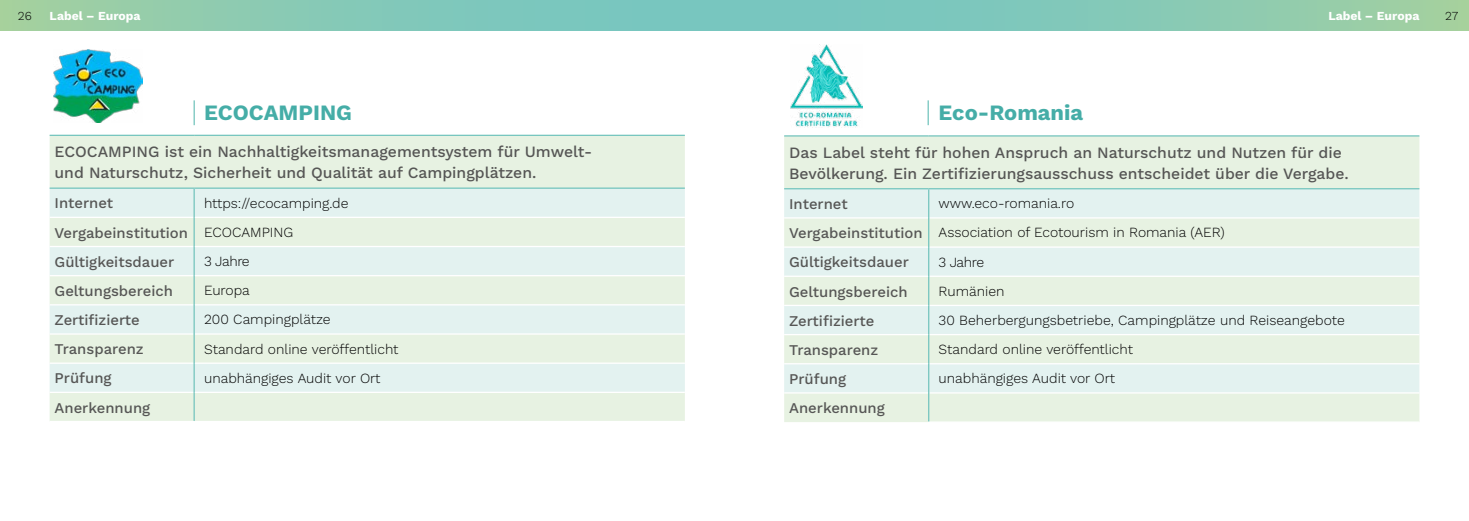
<style>
.page{position:relative;width:1469px;height:521px;background:#fff}
.page>*{position:absolute;margin:0;border:0;box-sizing:border-box;transform-origin:0 0}
.t1{font:700 21.88px "Work Sans";color:#45ada7}
.t2{font:500 15.75px/21px "Work Sans";color:#565655}
.t3{font:500 14.88px/29.2px "Work Sans";color:#565655}
.t4{font:300 14px/29.2px "Work Sans";color:#000;text-align:center}
.t5{font:700 12.25px "Work Sans";color:#fff}
.t6{font:300 12.25px "Work Sans";color:#000}
.s1{font-weight:300;font-size:14px;color:#000}
.s2{font-weight:500;font-size:14.88px;color:#565655}
</style>
<div class="page">
<div style="left:734px;top:0;width:734px;height:30px;background:linear-gradient(to right,#70c4c6,#9fcfa4)"></div>
<div style="left:0;top:0;width:734px;height:30px;background:linear-gradient(to right,#9fcfa3,#70c4c6)"></div>
<div style="left:50px;top:136px;width:635px;height:285px;background:#e7f2e2"></div>
<svg style="left:50px;top:189px;width:635px;height:203px;background:#e4f2ea"></svg>
<hr style="left:50px;top:217px;width:143px;height:1px;background:#fff">
<hr style="left:195px;top:217px;width:490px;height:1px;background:#fff">
<hr style="left:50px;top:246px;width:143px;height:1px;background:#fff">
<hr style="left:195px;top:246px;width:490px;height:1px;background:#fff">
<hr style="left:50px;top:275px;width:143px;height:1px;background:#fff">
<hr style="left:195px;top:275px;width:490px;height:1px;background:#fff">
<hr style="left:50px;top:304px;width:143px;height:1px;background:#fff">
<hr style="left:195px;top:304px;width:490px;height:1px;background:#fff">
<hr style="left:50px;top:333px;width:143px;height:2px;background:#fff">
<hr style="left:195px;top:333px;width:490px;height:2px;background:#fff">
<hr style="left:50px;top:362px;width:143px;height:2px;background:#fff">
<hr style="left:195px;top:362px;width:490px;height:2px;background:#fff">
<hr style="left:50px;top:392px;width:143px;height:1px;background:#fff">
<hr style="left:195px;top:392px;width:490px;height:1px;background:#fff">
<hr style="left:50px;top:135px;width:144px;height:1px;background:#78c6bf">
<hr style="left:194px;top:135px;width:491px;height:1px;background:#78c6bf">
<hr style="left:50px;top:187px;width:144px;height:2px;background:#78c6bf">
<hr style="left:194px;top:187px;width:491px;height:2px;background:#78c6bf">
<hr style="left:193px;top:189px;width:2px;height:28px;background:#78c6bf">
<hr style="left:193px;top:217px;width:2px;height:29px;background:#78c6bf">
<hr style="left:193px;top:246px;width:2px;height:30px;background:#78c6bf">
<hr style="left:193px;top:276px;width:2px;height:29px;background:#78c6bf">
<hr style="left:193px;top:305px;width:2px;height:29px;background:#78c6bf">
<hr style="left:193px;top:334px;width:2px;height:29px;background:#78c6bf">
<hr style="left:193px;top:363px;width:2px;height:29px;background:#78c6bf">
<hr style="left:193px;top:392px;width:2px;height:29px;background:#78c6bf">
<img style="left:54px;top:50px;width:88px;height:72px">
<hr style="left:193px;top:100px;width:2px;height:25px;background:#78c6bf">
<div style="left:784px;top:137px;width:635px;height:285px;background:#e7f2e2"></div>
<svg style="left:784px;top:189px;width:635px;height:203px;background:#e4f1ea"></svg>
<hr style="left:784px;top:217px;width:144px;height:2px;background:#fff">
<hr style="left:929px;top:217px;width:490px;height:2px;background:#fff">
<hr style="left:784px;top:246px;width:144px;height:2px;background:#fff">
<hr style="left:929px;top:246px;width:490px;height:2px;background:#fff">
<hr style="left:784px;top:276px;width:144px;height:1px;background:#fff">
<hr style="left:929px;top:276px;width:490px;height:1px;background:#fff">
<hr style="left:784px;top:305px;width:144px;height:1px;background:#fff">
<hr style="left:929px;top:305px;width:490px;height:1px;background:#fff">
<hr style="left:784px;top:334px;width:144px;height:1px;background:#fff">
<hr style="left:929px;top:334px;width:490px;height:1px;background:#fff">
<hr style="left:784px;top:363px;width:144px;height:1px;background:#fff">
<hr style="left:929px;top:363px;width:490px;height:1px;background:#fff">
<hr style="left:784px;top:392px;width:144px;height:2px;background:#fff">
<hr style="left:929px;top:392px;width:490px;height:2px;background:#fff">
<hr style="left:928px;top:421px;width:491px;height:2px;background:#fff">
<hr style="left:784px;top:135px;width:144px;height:2px;background:#78c6bf">
<hr style="left:928px;top:135px;width:491px;height:2px;background:#78c6bf">
<hr style="left:928px;top:188px;width:491px;height:1px;background:#78c6bf">
<hr style="left:784px;top:188px;width:144px;height:1px;background:#78c6bf">
<svg style="left:928px;top:189px;width:1px;height:116px"></svg>
<hr style="left:928px;top:305px;width:1px;height:30px;background:#78c6bf">
<svg style="left:928px;top:335px;width:1px;height:86px"></svg>
<img style="left:790px;top:45px;width:72px;height:82px">
<svg style="left:927px;top:100px;width:1px;height:25px"></svg>
<p class="t6" style="left:18px;top:7px;width:15px">26</p>
<p class="t5" style="left:50px;top:6px;width:93px">Label – Europa</p>
<p class="t5" style="left:1328px;top:6px;width:93px">Label – Europa</p>
<p class="t6" style="left:1445px;top:7px;width:15px">27</p>
<h1 class="t1" style="left:204px;top:96px;width:149px">ECOCAMPING</h1>
<p class="t2" style="left:55px;top:141px;width:539px">ECOCAMPING ist ein Nachhaltigkeitsmanagementsystem für Umwelt&shy;und Naturschutz, Sicherheit und Qualität auf Campingplätzen.</p>
<p class="t3" style="left:55px;top:188px;width:60px">Internet</p>
<p class="t4" style="left:204px;top:188px;width:146px">https://ecocamping.de</p>
<p class="t3" style="left:55px;top:217px;width:240px">Vergabeinstitution <span class="s1">ECOCAMPING<br></span>Gültigkeitsdauer</p>
<p class="t4" style="left:204px;top:246px;width:47px">3 Jahre</p>
<p class="t3" style="left:55px;top:276px;width:120px">Geltungsbereich</p>
<p class="t4" style="left:204px;top:275px;width:47px">Europa</p>
<p class="t3" style="left:55px;top:305px;width:87px">Zertifizierte</p>
<p class="t4" style="left:204px;top:305px;width:128px">200 Campingplätze</p>
<p class="t3" style="left:55px;top:334px;width:91px">Transparenz</p>
<p class="t4" style="left:204px;top:334px;width:196px">Standard online veröffentlicht</p>
<p class="t3" style="left:55px;top:363px;width:59px">Prüfung</p>
<p class="t4" style="left:204px;top:363px;width:178px">unabhängiges Audit vor Ort</p>
<p class="t3" style="left:55px;top:392px;width:97px">Anerkennung</p>
<h1 class="t1" style="left:938px;top:96px;width:146px">Eco-Romania</h1>
<p class="t2" style="left:789px;top:141px;width:561px">Das Label steht für hohen Anspruch an Naturschutz und Nutzen für die<br>Bevölkerung. Ein Zertifizierungsausschuss entscheidet über die Vergabe.</p>
<p class="t3" style="left:789px;top:189px;width:60px">Internet</p>
<p class="t4" style="left:789px;top:188px;width:437px">www.eco-romania.ro<br><span class="s2">Vergabeinstitution</span> Association of Ecotourism in Romania (AER)</p>
<p class="t3" style="left:789px;top:247px;width:121px">Gültigkeitsdauer</p>
<p class="t4" style="left:938px;top:247px;width:47px">3 Jahre</p>
<p class="t3" style="left:789px;top:276px;width:120px">Geltungsbereich</p>
<p class="t4" style="left:938px;top:276px;width:67px">Rumänien</p>
<p class="t3" style="left:789px;top:305px;width:87px">Zertifizierte</p>
<p class="t4" style="left:938px;top:305px;width:408px">30 Beherbergungsbetriebe, Campingplätze und Reiseangebote</p>
<p class="t3" style="left:789px;top:334px;width:91px">Transparenz</p>
<p class="t4" style="left:938px;top:334px;width:196px">Standard online veröffentlicht</p>
<p class="t3" style="left:789px;top:364px;width:59px">Prüfung</p>
<p class="t4" style="left:938px;top:363px;width:178px">unabhängiges Audit vor Ort</p>
<p class="t3" style="left:789px;top:393px;width:97px">Anerkennung</p>
</div>
